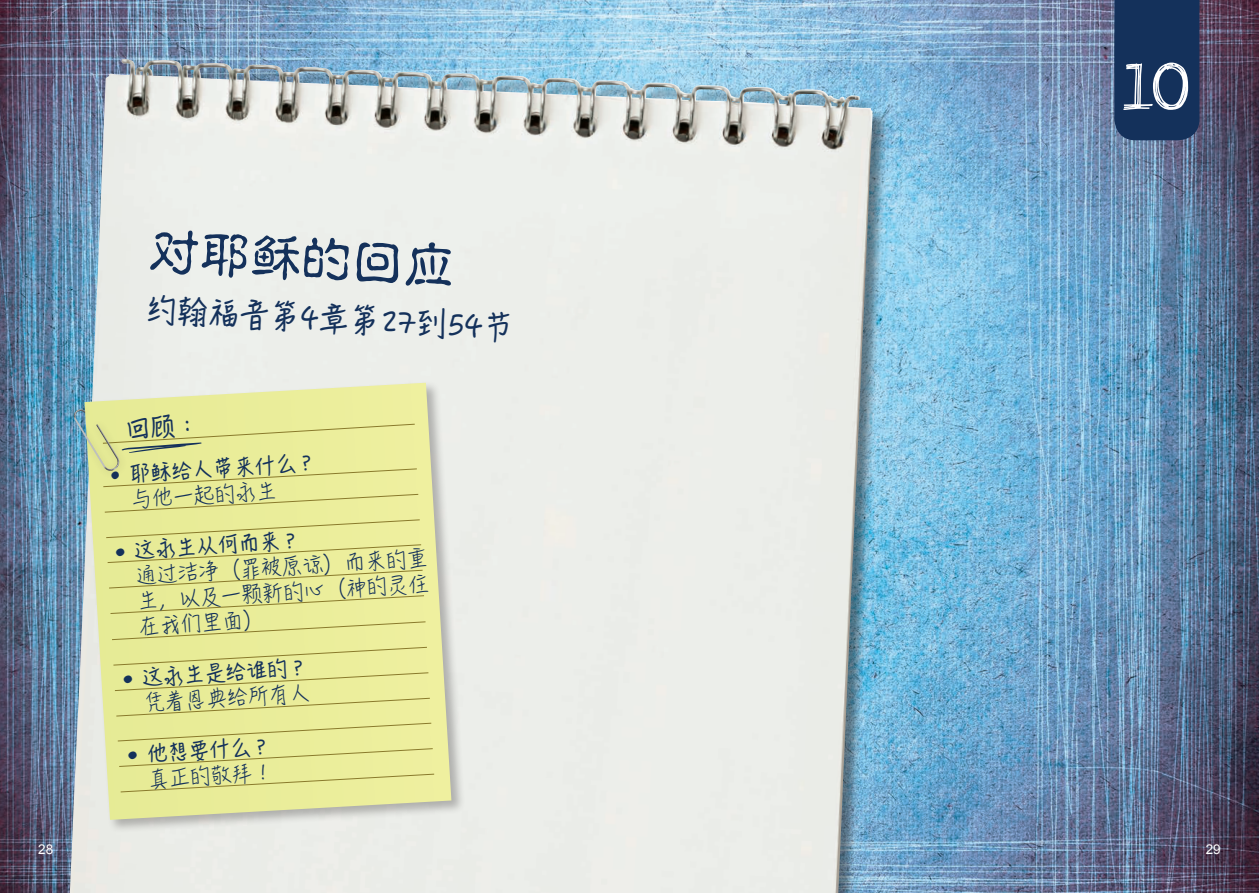
<style>
.page{position:relative;width:1259px;height:893px;background:#fff}
.page>*{position:absolute;margin:0;border:0;box-sizing:border-box;transform-origin:0 0}
.t1{font:69px "Quattro Tempi";color:#fff}
.Title_Page_Header{font:700 51px "C Gu Yin HKS";color:#14315b}
.Title_Page_Verse{font:30px "Hanzi Pen SC W5";color:#14315b}
.Notes_Body{font:20.25px/25.2px "Hanzi Pen SC W3";color:#14315b;text-align:justify}
.Notes_Body-2{font:20.25px "Hanzi Pen SC W5";color:#14315b}
.RH_Body{font:13.5px "Arial";color:#fff}
.s1{font-family:"Lindsey Pro"}
.s2{font-family:"Lindsey Pro";font-weight:700}
</style>
<div class="page">
<img style="left:0;top:0;width:1259px;height:893px">
<img style="left:70px;top:59px;width:803px;height:834px">
<div style="left:1114px;top:0;width:85px;height:140px;background:#14315b"></div>
<div style="left:83px;top:381px;width:382px;height:453px;background:#231f20;opacity:.3"></div>
<svg style="left:84px;top:383px;width:367px;height:437px;background:#e5e8aa"></svg>
<svg style="left:111px;top:621px;width:315px;height:19px;background:#e4e694"></svg>
<svg style="left:107px;top:544px;width:315px;height:19px;background:#e4e694"></svg>
<svg style="left:103px;top:468px;width:314px;height:19px;background:#e4e693"></svg>
<svg style="left:113px;top:646px;width:315px;height:20px;background:#e5e794"></svg>
<svg style="left:108px;top:569px;width:315px;height:20px;background:#e5e794"></svg>
<svg style="left:118px;top:748px;width:315px;height:19px;background:#e4e694"></svg>
<svg style="left:104px;top:494px;width:315px;height:19px;background:#e4e694"></svg>
<svg style="left:114px;top:672px;width:315px;height:19px;background:#e4e694"></svg>
<svg style="left:110px;top:595px;width:315px;height:19px;background:#e4e694"></svg>
<svg style="left:120px;top:773px;width:315px;height:20px;background:#e5e794"></svg>
<svg style="left:105px;top:519px;width:315px;height:19px;background:#e4e694"></svg>
<svg style="left:116px;top:697px;width:316px;height:45px;background:#e5e794"></svg>
<div style="left:67px;top:402px;width:61px;height:77px;background:#231f20;opacity:.2"></div>
<img style="left:72px;top:409px;width:48px;height:62px">
<svg style="left:102px;top:414px;width:313px;height:39px;background:#e3e695"></svg>
<p class="Title_Page_Header" style="left:150px;top:217px;width:307px;rotate:3deg">對耶穌的回應</p>
<p class="Title_Page_Verse" style="left:148px;top:290px;width:369px;rotate:3deg">约翰福音第4章第27到54节</p>
<p class="Notes_Body-2" style="left:109px;top:463px;width:209px;rotate:-4deg"><span class="s1">•</span> 耶稣给人带来什么？</p>
<p class="Notes_Body" style="left:130px;top:486px;width:147px;rotate:-4deg">与他一起的永生</p>
<p class="Notes_Body-2" style="left:114px;top:539px;width:188px;rotate:-4deg"><span class="s2">•</span> 这永生从何而来？</p>
<p class="Notes_Body" style="left:135px;top:563px;width:294px;rotate:-4deg">通过洁净（罪被原谅）而来的重生，以及一颗新的心（神的灵住在我们里面）</p>
<p class="Notes_Body-2" style="left:122px;top:666px;width:188px;rotate:-4deg"><span class="s2">•</span> 这永生是给谁的？</p>
<p class="Notes_Body" style="left:143px;top:690px;width:168px;rotate:-4deg">凭着恩典给所有人</p>
<p class="Notes_Body-2" style="left:127px;top:743px;width:146px;rotate:-4deg"><span class="s2">•</span> 他想要什么？</p>
<p class="Notes_Body" style="left:148px;top:766px;width:127px;rotate:-4deg">真正的敬拜！</p>
<p class="t1" style="left:1118px;top:46px;width:75px">10</p>
<p class="RH_Body" style="left:38px;top:841px;width:17px">28</p>
<p class="RH_Body" style="left:1205px;top:841px;width:17px">29</p>
</div>
